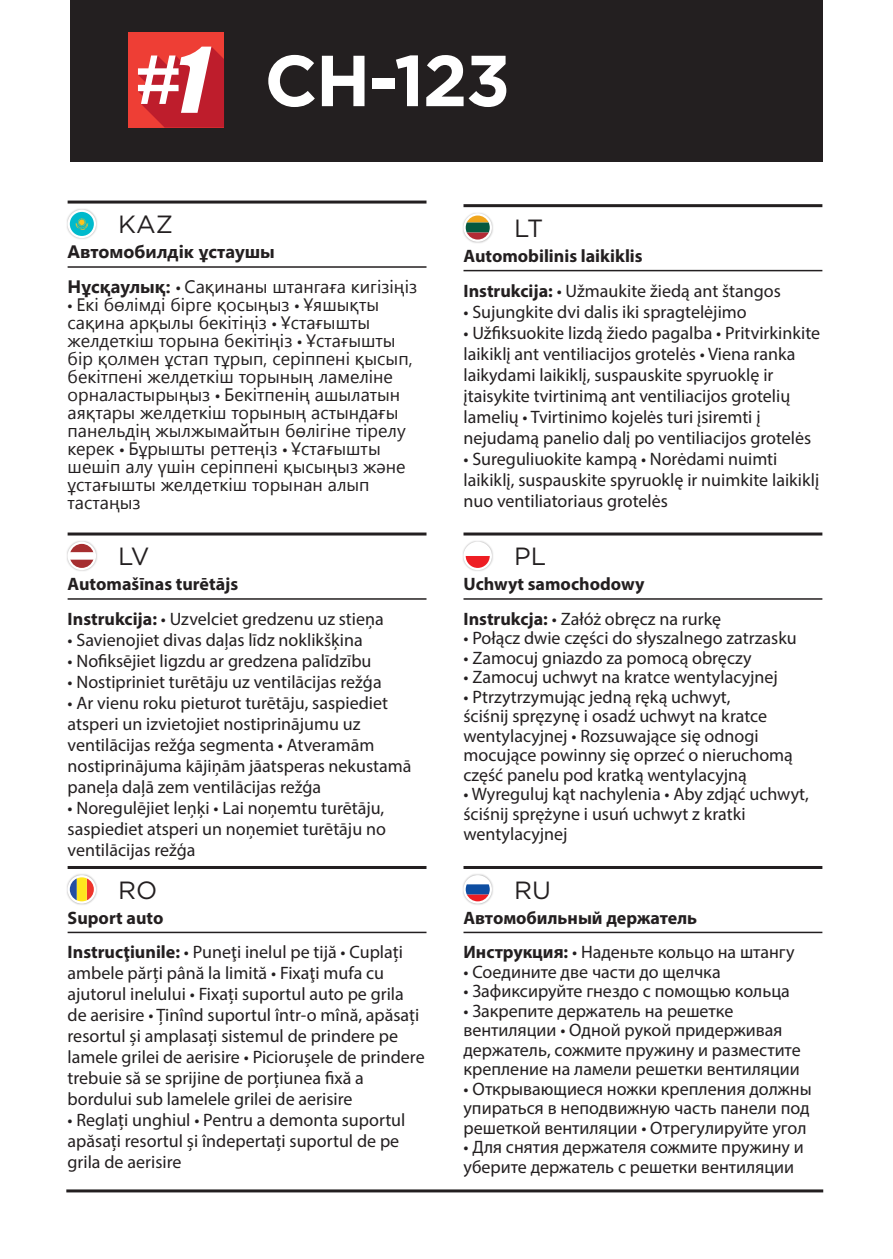
<style>
.page{position:relative;width:893px;height:1259px;background:#fff}
.page>*{position:absolute;margin:0;border:0;box-sizing:border-box;transform-origin:0 0}
.t1{font:700 72px "Gotham Pro";color:#fff}
.t2{font:24.9px "Gotham Pro";color:#231f20}
.t3{font:18px/21px "Myriad Pro";color:#231f20}
.t4{font:18px/18px "Segoe UI";color:#231f20}
.t5{font:700 18px "Myriad Pro";color:#231f20}
.t6{font:700 18px "Segoe UI";color:#231f20}
.s1{font-weight:700}
.s2{font-family:"Myriad Pro";font-weight:900}
.s3{font-weight:900}
</style>
<div class="page">
<hr style="left:463px;top:204px;width:359px;height:3px;background:#231f20">
<hr style="left:463px;top:270px;width:359px;height:1px;background:#231f20">
<div style="left:462px;top:211px;width:32px;height:33px;background:#231f20;opacity:.32"></div>
<svg style="left:463px;top:213px;width:29px;height:29px"></svg>
<svg style="left:466px;top:215px;width:24px;height:24px"></svg>
<hr style="left:68px;top:200px;width:358px;height:3px;background:#231f20">
<hr style="left:68px;top:266px;width:358px;height:2px;background:#231f20">
<div style="left:66px;top:208px;width:32px;height:32px;background:#231f20;opacity:.32"></div>
<svg style="left:68px;top:210px;width:28px;height:28px"></svg>
<div style="left:70px;top:212px;width:24px;height:24px;background:#00bacc;border-radius:50%"></div>
<svg style="left:75px;top:218px;width:13px;height:12px"></svg>
<hr style="left:68px;top:532px;width:358px;height:3px;background:#231f20">
<hr style="left:68px;top:598px;width:358px;height:2px;background:#231f20">
<div style="left:66px;top:540px;width:32px;height:32px;background:#231f20;opacity:.32"></div>
<div style="left:68px;top:542px;width:28px;height:28px;background:#fff;border-radius:50%"></div>
<svg style="left:70px;top:544px;width:24px;height:24px"></svg>
<hr style="left:463px;top:532px;width:359px;height:3px;background:#231f20">
<hr style="left:463px;top:598px;width:359px;height:2px;background:#231f20">
<div style="left:462px;top:540px;width:32px;height:32px;background:#231f20;opacity:.32"></div>
<div style="left:463px;top:542px;width:29px;height:28px;background:#fff;border-radius:50%"></div>
<svg style="left:466px;top:544px;width:24px;height:24px"></svg>
<hr style="left:68px;top:866px;width:358px;height:3px;background:#231f20">
<hr style="left:68px;top:931px;width:358px;height:2px;background:#231f20">
<div style="left:66px;top:873px;width:32px;height:32px;background:#231f20;opacity:.32"></div>
<svg style="left:68px;top:875px;width:28px;height:28px"></svg>
<svg style="left:70px;top:877px;width:24px;height:24px"></svg>
<hr style="left:463px;top:866px;width:359px;height:3px;background:#231f20">
<hr style="left:463px;top:931px;width:359px;height:2px;background:#231f20">
<div style="left:462px;top:873px;width:32px;height:32px;background:#231f20;opacity:.32"></div>
<svg style="left:463px;top:875px;width:29px;height:28px"></svg>
<svg style="left:466px;top:877px;width:24px;height:24px"></svg>
<div style="left:70px;top:0;width:753px;height:162px;background:#231f20"></div>
<hr style="left:66px;top:1189px;width:757px;height:3px;background:#231f20">
<div style="left:128px;top:32px;width:96px;height:96px;background:#ee3e35"></div>
<svg style="left:138px;top:47px;width:86px;height:81px"></svg>
<h1 class="t1" style="left:264px;top:39px;width:248px">CH-123</h1>
<p class="t2" style="left:118px;top:211px;width:56px">KAZ</p>
<p class="t6" style="left:68px;top:239px;width:209px">Автомобилдік ұстаушы</p>
<p class="t4" style="left:68px;top:277px;width:351px"><span class="s1">Нұсқаулық:</span> <span class="s2">·</span> Сақинаны штангаға кигізіңіз</p>
<p class="t4" style="left:68px;top:295px;width:346px"><span class="s2">·</span> Екі бөлімді бірге қосыңыз <span class="s2">·</span> Ұяшықты сақина арқылы бекітіңіз <span class="s2">·</span> Ұстағышты желдеткіш торына бекітіңіз <span class="s2">·</span> Ұстағышты бір қолмен ұстап тұрып, серіппені қысып, бекітпені желдеткіш торының ламеліне орналастырыңыз <span class="s2">·</span> Бекітпенің ашылатын аяқтары желдеткіш торының астындағы панельдің жылжымайтын бөлігіне тірелу керек <span class="s2">·</span> Бұрышты реттеңіз <span class="s2">·</span> Ұстағышты шешіп алу үшін серіппені қысыңыз және ұстағышты желдеткіш торынан алып тастаңыз</p>
<p class="t2" style="left:118px;top:543px;width:33px">LV</p>
<p class="t5" style="left:68px;top:572px;width:172px">Automašīnas turētājs</p>
<p class="t3" style="left:68px;top:608px;width:318px"><span class="s1">Instrukcija:</span> <span class="s3">·</span> Uzvelciet gredzenu uz stieņa</p>
<p class="t3" style="left:68px;top:629px;width:297px"><span class="s3">·</span> Savienojiet divas daļas līdz noklikšķina</p>
<p class="t3" style="left:68px;top:650px;width:305px"><span class="s3">·</span> Nofiksējiet ligzdu ar gredzena palīdzību</p>
<p class="t3" style="left:68px;top:671px;width:316px"><span class="s3">·</span> Nostipriniet turētāju uz ventilācijas režģa</p>
<p class="t3" style="left:68px;top:692px;width:345px"><span class="s3">·</span> Ar vienu roku pieturot turētāju, saspiediet atsperi un izvietojiet nostiprinājumu uz ventilācijas režģa segmenta <span class="s3">·</span> Atveramām nostiprinājuma kājiņām jāatsperas nekustamā paneļa daļā zem ventilācijas režģa<br><span class="s3">·</span> Noregulējiet leņķi <span class="s3">·</span> Lai noņemtu turētāju, saspiediet atsperi un noņemiet turētāju no ventilācijas režģa</p>
<p class="t2" style="left:118px;top:876px;width:41px">RO</p>
<p class="t5" style="left:68px;top:906px;width:97px">Suport auto</p>
<p class="t3" style="left:68px;top:941px;width:359px"><span class="s1">Instrucţiunile:</span> <span class="s3">·</span> Puneţi inelul pe tijă <span class="s3">·</span> Cuplați ambele părți până la limită <span class="s3">·</span> Fixaţi mufa cu ajutorul inelului <span class="s3">·</span> Fixați suportul auto pe grila de aerisire <span class="s3">·</span> Ținînd suportul într-o mînă, apăsați resortul și amplasați sistemul de prindere pe lamele grilei de aerisire <span class="s3">·</span> Piciorușele de prindere trebuie să se sprijine de porțiunea fixă a bordului sub lamelele grilei de aerisire</p>
<p class="t3" style="left:68px;top:1109px;width:339px"><span class="s3">·</span> Reglați unghiul <span class="s3">·</span> Pentru a demonta suportul apăsați resortul și îndepertați suportul de pe grila de aerisire</p>
<p class="t2" style="left:514px;top:214px;width:31px">LT</p>
<p class="t5" style="left:463px;top:244px;width:181px">Automobilinis laikiklis</p>
<p class="t3" style="left:463px;top:280px;width:319px"><span class="s1">Instrukcija:</span> <span class="s3">·</span> Užmaukite žiedą ant štangos</p>
<p class="t3" style="left:463px;top:301px;width:285px"><span class="s3">·</span> Sujungkite dvi dalis iki spragtelėjimo</p>
<p class="t3" style="left:463px;top:322px;width:358px"><span class="s3">·</span> Užfiksuokite lizdą žiedo pagalba <span class="s3">·</span> Pritvirkinkite laikiklį ant ventiliacijos grotelės <span class="s3">·</span> Viena ranka laikydami laikiklį, suspauskite spyruoklę ir įtaisykite tvirtinimą ant ventiliacijos grotelių lamelių <span class="s3">·</span> Tvirtinimo kojelės turi įsiremti į nejudamą panelio dalį po ventiliacijos grotelės</p>
<p class="t3" style="left:463px;top:448px;width:357px"><span class="s3">·</span> Sureguliuokite kampą <span class="s3">·</span> Norėdami nuimti laikiklį, suspauskite spyruoklę ir nuimkite laikiklį nuo ventiliatoriaus grotelės</p>
<p class="t2" style="left:514px;top:543px;width:34px">PL</p>
<p class="t5" style="left:463px;top:572px;width:182px">Uchwyt samochodowy</p>
<p class="t3" style="left:463px;top:608px;width:259px"><span class="s1">Instrukcja:</span> <span class="s3">·</span> Załóż obręcz na rurkę</p>
<p class="t3" style="left:463px;top:627px;width:335px"><span class="s3">·</span> Połącz dwie części do słyszalnego zatrzasku</p>
<p class="t3" style="left:463px;top:647px;width:290px"><span class="s3">·</span> Zamocuj gniazdo za pomocą obręczy</p>
<p class="t3" style="left:463px;top:666px;width:316px"><span class="s3">·</span> Zamocuj uchwyt na kratce wentylacyjnej</p>
<p class="t3" style="left:463px;top:687px;width:331px;line-height:19.5px"><span class="s3">·</span> Ptrzytrzymując jedną ręką uchwyt,<br>ściśnij spręzynę i osadź uchwyt na kratce wentylacyjnej <span class="s3">·</span> Rozsuwające się odnogi mocujące powinny się oprzeć o nieruchomą część panelu pod kratką wentylacyjną</p>
<p class="t3" style="left:463px;top:784px;width:347px;line-height:19.5px"><span class="s3">·</span> Wyreguluj kąt nachylenia <span class="s3">·</span> Aby zdjąć uchwyt, ściśnij sprężyne i usuń uchwyt z kratki wentylacyjnej</p>
<p class="t2" style="left:514px;top:876px;width:38px">RU</p>
<p class="t5" style="left:463px;top:906px;width:235px">Автомобильный держатель</p>
<p class="t3" style="left:463px;top:941px;width:333px"><span class="s1">Инструкция:</span> <span class="s3">·</span> Наденьте кольцо на штангу</p>
<p class="t3" style="left:463px;top:961px;width:259px"><span class="s3">·</span> Соедините две части до щелчка</p>
<p class="t3" style="left:463px;top:980px;width:328px"><span class="s3">·</span> Зафиксируйте гнездо с помощью кольца</p>
<p class="t3" style="left:463px;top:1001px;width:339px;line-height:19.5px"><span class="s3">·</span> Закрепите держатель на решетке вентиляции <span class="s3">·</span> Одной рукой придерживая держатель, сожмите пружину и разместите крепление на ламели решетки вентиляции</p>
<p class="t3" style="left:463px;top:1079px;width:350px;line-height:19.5px;text-align:justify"><span class="s3">·</span> Открывающиеся ножки крепления должны упираться в неподвижную часть панели под решеткой вентиляции <span class="s3">·</span> Отрегулируйте угол</p>
<p class="t3" style="left:463px;top:1137px;width:342px;line-height:19.5px"><span class="s3">·</span> Для снятия держателя сожмите пружину и уберите держатель с решетки вентиляции</p>
</div>
